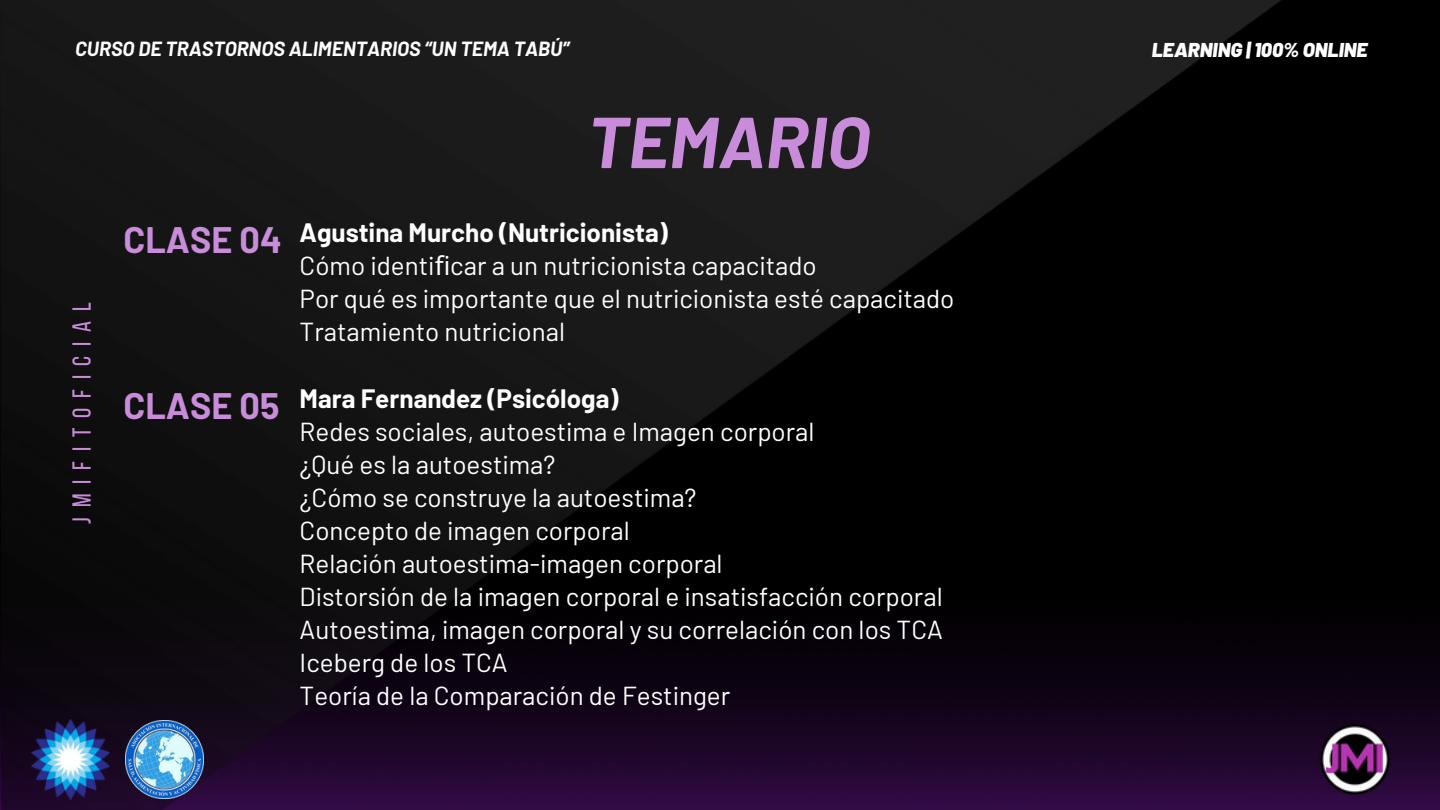
<style>
.page{position:relative;width:1440px;height:810px;background:#000}
.page>*{position:absolute;margin:0;border:0;box-sizing:border-box;transform-origin:0 0}
.t1{font:italic 700 72px "Barlow";color:#c98cdb}
.t2{font:700 36px "Barlow";color:#c98cdb}
.t3{font:26px/33px "Barlow";color:#fff}
.t4{font:26px "Bebas Neue";letter-spacing:.38em;color:#c98cdb}
.t5{font:italic 700 20px "Barlow";color:#fff}
.t6{font:italic 900 20px "Barlow";color:#fff}
.s1{font-weight:700}
.s2{font-family:"Noto Sans"}
</style>
<div class="page">
<img style="left:1282px;top:645px;width:158px;height:165px">
<img style="left:1315px;top:720px;width:80px;height:79px">
<img style="left:0;top:0;width:1282px;height:810px">
<img style="left:126px;top:720px;width:78px;height:78px">
<img style="left:32px;top:720px;width:78px;height:79px">
<h3 class="t5" style="left:75px;top:36px;width:496px">CURSO DE TRASTORNOS ALIMENTARIOS “UN TEMA TABÚ”</h3>
<h2 class="t6" style="left:1152px;top:37px;width:217px">LEARNING | 100% ONLINE</h2>
<h2 class="t4" style="left:71px;top:524px;width:223px;rotate:-90deg">jmifitoficial</h2>
<h3 class="t1" style="left:587px;top:96px;width:284px">TEMARIO</h3>
<p class="t2" style="left:123px;top:217px;width:160px">CLASE 04</p>
<p class="t2" style="left:123px;top:383px;width:158px">CLASE 05</p>
<p class="t3" style="left:300px;top:215px;width:656px"><span class="s1">Agustina Murcho (Nutricionista)<br></span>Cómo identi<span class="s2">fi</span>car a un nutricionista capacitado<br>Por qué es importante que el nutricionista esté capacitado Tratamiento nutricional</p>
<p class="t3" style="left:300px;top:381px;width:645px"><span class="s1">Mara Fernandez (Psicóloga)<br></span>Redes sociales, autoestima e Imagen corporal<br>¿Qué es la autoestima?<br>¿Cómo se construye la autoestima?<br>Concepto de imagen corporal<br>Relación autoestima-imagen corporal<br>Distorsión de la imagen corporal e insatisfacción corporal Autoestima, imagen corporal y su correlación con los TCA Iceberg de los TCA<br>Teoría de la Comparación de Festinger</p>
</div>
